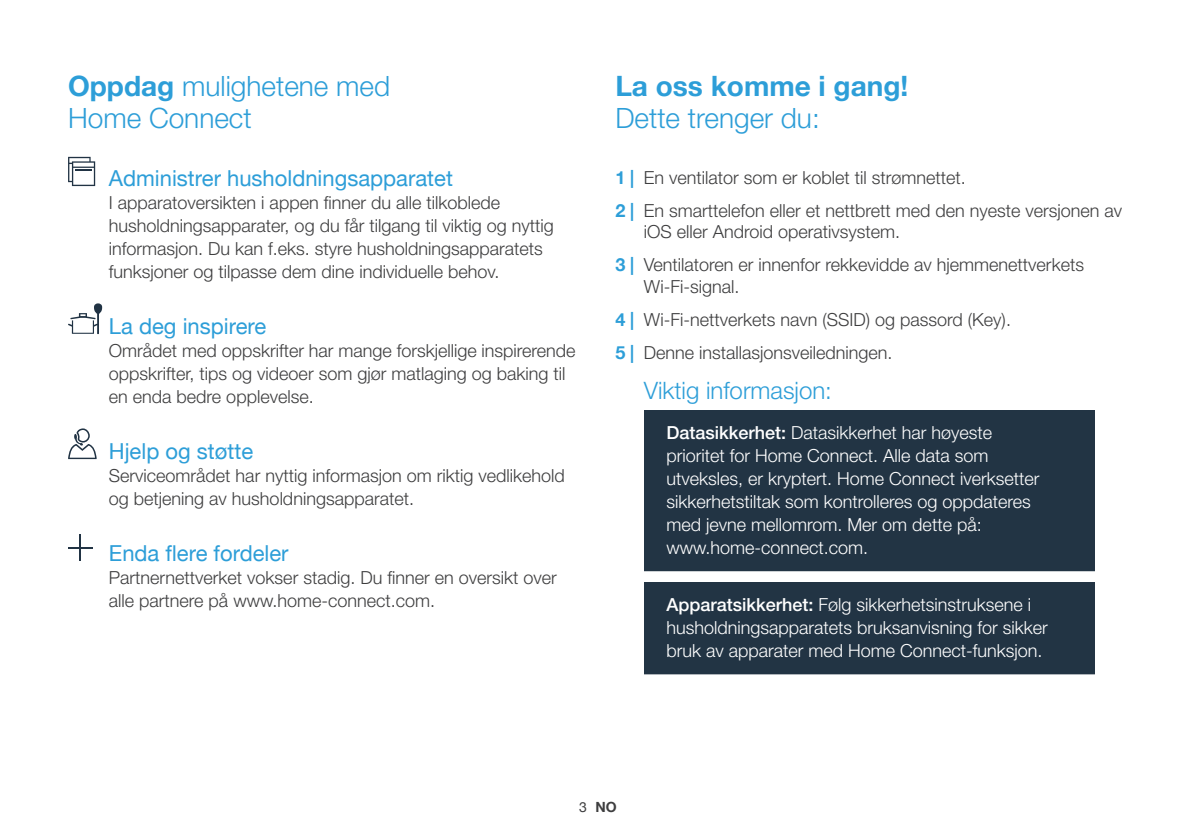
<style>
.page{position:relative;width:1191px;height:840px;background:#fff}
.page>*{position:absolute;margin:0;border:0;box-sizing:border-box;transform-origin:0 0}
.t1{font:300 28px/32px "Helvetica Neue";color:#2d9ed8}
.t2{font:700 28px "Helvetica Neue";color:#2d9ed8}
.t3{font:300 24px "Helvetica Neue";color:#2d9ed8}
.t4{font:22px "Helvetica Neue";color:#2d9ed8}
.t5{font:300 18px/23px "Helvetica Neue";color:#3e3e3f}
.t6{font:300 18px/23px "Helvetica Neue";color:#fff}
.t7{font:700 14px "Helvetica Neue";color:#3e3e3f}
.s1{font-weight:700}
.s2{font-weight:700;color:#2d9ed8}
.s3{font-weight:500}
.s4{font-weight:400}
</style>
<div class="page">
<svg style="left:68px;top:157px;width:27px;height:29px"></svg>
<svg style="left:68px;top:303px;width:34px;height:31px"></svg>
<svg style="left:68px;top:428px;width:29px;height:31px"></svg>
<svg style="left:80px;top:534px;width:1px;height:27px"></svg>
<hr style="left:68px;top:546px;width:25px;height:2px;background:#213344">
<div style="left:643px;top:410px;width:451px;height:166px;background:#223444"></div>
<div style="left:592px;top:571px;width:548px;height:10px;background:#fff"></div>
<div style="left:643px;top:582px;width:451px;height:97px;background:#223444"></div>
<div style="left:592px;top:674px;width:548px;height:10px;background:#fff"></div>
<h1 class="t1" style="left:68px;top:68px;width:324px"><span class="s1">Oppdag</span> mulighetene med<br>Home Connect</h1>
<p class="t4" style="left:109px;top:162px;width:345px">Administrer husholdningsapparatet</p>
<p class="t5" style="left:109px;top:190px;width:446px">I apparatoversikten i appen finner du alle tilkoblede husholdningsapparater, og du får tilgang til viktig og nyttig informasjon. Du kan f.eks. styre husholdningsapparatets funksjoner og tilpasse dem dine individuelle behov.</p>
<p class="t4" style="left:109px;top:310px;width:159px">La deg inspirere</p>
<p class="t5" style="left:109px;top:338px;width:468px">Området med oppskrifter har mange forskjellige inspirerende oppskrifter, tips og videoer som gjør matlaging og baking til en enda bedre opplevelse.</p>
<p class="t4" style="left:109px;top:435px;width:146px">Hjelp og støtte</p>
<p class="t5" style="left:109px;top:462px;width:457px">Serviceområdet har nyttig informasjon om riktig vedlikehold og betjening av husholdningsapparatet.</p>
<p class="t4" style="left:109px;top:537px;width:181px">Enda flere fordeler</p>
<p class="t5" style="left:109px;top:564px;width:449px">Partnernettverket vokser stadig. Du finner en oversikt over alle partnere på www.home-connect.com.</p>
<h1 class="t2" style="left:615px;top:64px;width:294px">La oss komme i gang!</h1>
<h1 class="t1" style="left:615px;top:100px;width:206px">Dette trenger du:</h1>
<p class="t5" style="left:615px;top:159px;width:508px;line-height:33px"><span class="s2">1 |</span> En ventilator som er koblet til strømnettet.<br><span class="s2">2 |</span> En smarttelefon eller et nettbrett med den nyeste versjonen av</p>
<p class="t5" style="left:615px;top:214px;width:470px;line-height:33px;text-indent:28px">iOS eller Android operativsystem.<br><span class="s2">3 |</span> Ventilatoren er innenfor rekkevidde av hjemmenettverkets</p>
<p class="t5" style="left:615px;top:268px;width:397px;line-height:33px;text-indent:28px">Wi-Fi-signal.<br><span class="s2">4 |</span> Wi-Fi-nettverkets navn (SSID) og passord (Key).<br><span class="s2">5 |</span> Denne installasjonsveiledningen.</p>
<h2 class="t3" style="left:643px;top:371px;width:190px">Viktig informasjon:</h2>
<p class="t6" style="left:666px;top:419px;width:375px"><span class="s3">Datasikkerhet:</span> Datasikkerhet har høyeste prioritet for Home Connect. Alle data som utveksles, er kryptert. Home Connect iverksetter sikkerhetstiltak som kontrolleres og oppdateres med jevne mellomrom. Mer om dette på: www.home-connect.com.</p>
<p class="t6" style="left:666px;top:591px;width:383px"><span class="s3">Apparatsikkerhet:</span> Følg sikkerhetsinstruksene i husholdningsapparatets bruksanvisning for sikker bruk av apparater med Home Connect-funksjon.</p>
<p class="t7" style="left:579px;top:795px;width:39px"><span class="s4">3</span> NO</p>
</div>
